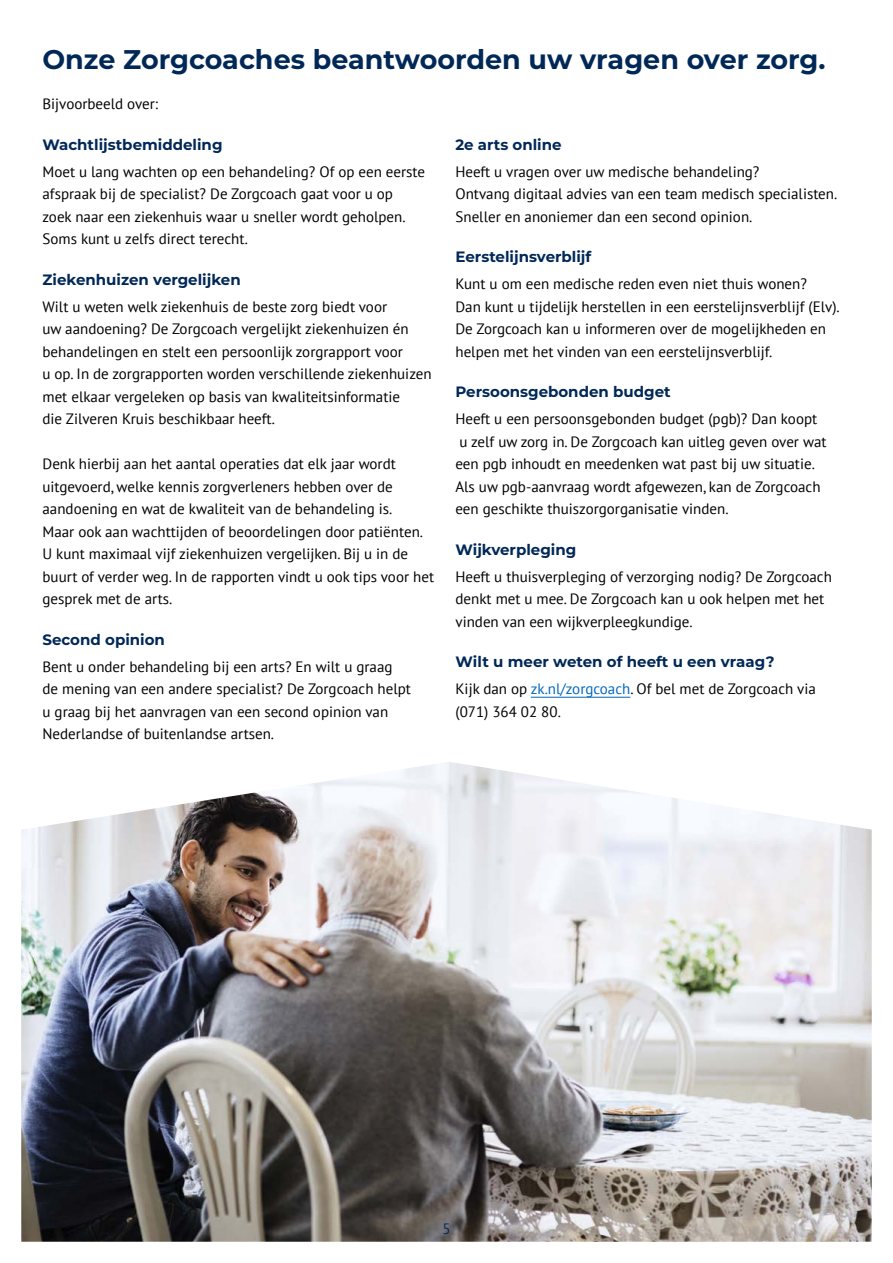
<style>
.page{position:relative;width:893px;height:1263px;background:#fff}
.page>*{position:absolute;margin:0;border:0;box-sizing:border-box;transform-origin:0 0}
.Tussen_titel_18{font:700 27px "Montserrat";color:#002857}
.Brood{font:15px/22.5px "PT Sans";color:#000}
.Alinea_kop{font:700 15px "Montserrat";color:#002857}
.Paginanummer{font:15px "PT Sans";color:#002857}
.s1{color:#0068bd}
</style>
<div class="page">
<hr style="left:531px;top:697px;width:99px;height:1px;background:#0068bd">
<img style="left:21px;top:762px;width:851px;height:480px">
<h2 class="Tussen_titel_18" style="left:43px;top:40px;width:784px">Onze Zorgcoaches beantwoorden uw vragen over zorg.</h2>
<p class="Brood" style="left:43px;top:92px;width:117px">Bijvoorbeeld over:</p>
<h3 class="Alinea_kop" style="left:43px;top:133px;width:182px">Wachtlijstbemiddeling</h3>
<p class="Brood" style="left:43px;top:160px;width:384px">Moet u lang wachten op een behandeling? Of op een eerste afspraak bij de specialist? De Zorgcoach gaat voor u op zoek naar een ziekenhuis waar u sneller wordt geholpen.<br>Soms kunt u zelfs direct terecht.</p>
<h3 class="Alinea_kop" style="left:43px;top:268px;width:200px">Ziekenhuizen vergelijken</h3>
<p class="Brood" style="left:43px;top:295px;width:391px">Wilt u weten welk ziekenhuis de beste zorg biedt voor<br>uw aandoening? De Zorgcoach vergelijkt ziekenhuizen én behandelingen en stelt een persoonlijk zorgrapport voor<br>u op. In de zorgrapporten worden verschillende ziekenhuizen met elkaar vergeleken op basis van kwaliteitsinformatie<br>die Zilveren Kruis beschikbaar heeft.</p>
<p class="Brood" style="left:43px;top:452px;width:355px">Denk hierbij aan het aantal operaties dat elk jaar wordt uitgevoerd, welke kennis zorgverleners hebben over de aandoening en wat de kwaliteit van de behandeling is.</p>
<p class="Brood" style="left:43px;top:520px;width:393px">Maar ook aan wachttijden of beoordelingen door patiënten.<br>U kunt maximaal vijf ziekenhuizen vergelijken. Bij u in de buurt of verder weg. In de rapporten vindt u ook tips voor het gesprek met de arts.</p>
<h3 class="Alinea_kop" style="left:43px;top:628px;width:124px">Second opinion</h3>
<p class="Brood" style="left:43px;top:655px;width:370px">Bent u onder behandeling bij een arts? En wilt u graag de mening van een andere specialist? De Zorgcoach helpt u graag bij het aanvragen van een second opinion van Nederlandse of buitenlandse artsen.</p>
<h3 class="Alinea_kop" style="left:455px;top:133px;width:108px">2e arts online</h3>
<p class="Brood" style="left:455px;top:160px;width:383px">Heeft u vragen over uw medische behandeling?<br>Ontvang digitaal advies van een team medisch specialisten.<br>Sneller en anoniemer dan een second opinion.</p>
<h3 class="Alinea_kop" style="left:455px;top:246px;width:137px">Eerstelijnsverblijf</h3>
<p class="Brood" style="left:455px;top:272px;width:386px">Kunt u om een medische reden even niet thuis wonen?<br>Dan kunt u tijdelijk herstellen in een eerstelijnsverblijf (Elv).</p>
<p class="Brood" style="left:455px;top:317px;width:372px">De Zorgcoach kan u informeren over de mogelijkheden en helpen met het vinden van een eerstelijnsverblijf.</p>
<h3 class="Alinea_kop" style="left:455px;top:381px;width:217px">Persoonsgebonden budget</h3>
<p class="Brood" style="left:455px;top:407px;width:373px">Heeft u een persoonsgebonden budget (pgb)? Dan koopt u zelf uw zorg in. De Zorgcoach kan uitleg geven over wat een pgb inhoudt en meedenken wat past bij uw situatie.<br>Als uw pgb-aanvraag wordt afgewezen, kan de Zorgcoach een geschikte thuiszorgorganisatie vinden.</p>
<h3 class="Alinea_kop" style="left:455px;top:538px;width:122px">Wijkverpleging</h3>
<p class="Brood" style="left:455px;top:565px;width:378px">Heeft u thuisverpleging of verzorging nodig? De Zorgcoach denkt met u mee. De Zorgcoach kan u ook helpen met het vinden van een wijkverpleegkundige.</p>
<h3 class="Alinea_kop" style="left:455px;top:651px;width:320px">Wilt u meer weten of heeft u een vraag?</h3>
<p class="Brood" style="left:455px;top:677px;width:362px">Kijk dan op <span class="s1">zk.nl/zorgcoach</span>. Of bel met de Zorgcoach via (071) 364 02 80.</p>
<p class="Paginanummer" style="left:442px;top:1219px;width:10px">5</p>
</div>
